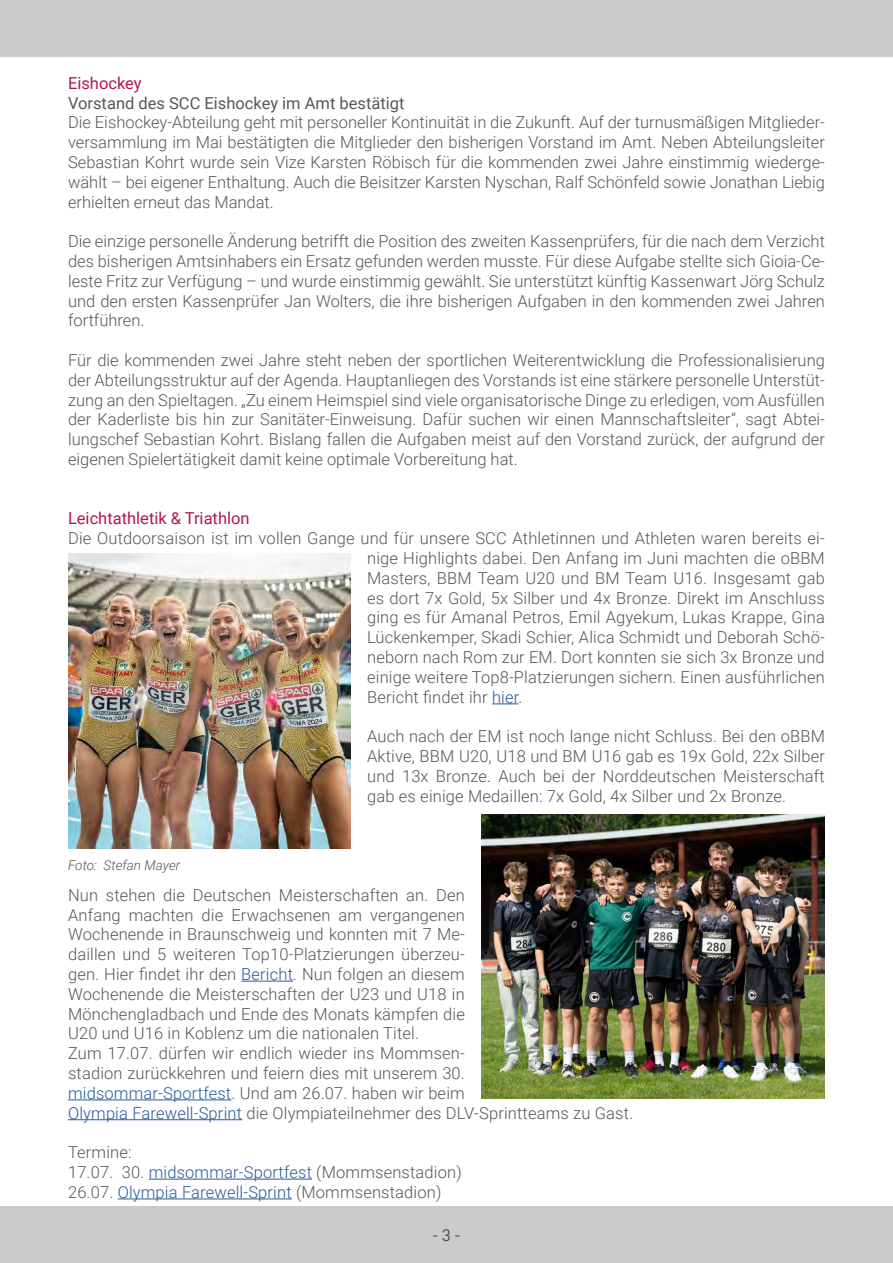
<style>
.page{position:relative;width:893px;height:1263px;background:#fff}
.page>*{position:absolute;margin:0;border:0;box-sizing:border-box;transform-origin:0 0}
.t1{font:300 16.5px/19.8px "Roboto";letter-spacing:.01em;color:#575658;text-align:justify}
.t2{font:16.5px "Roboto";color:#575658}
.t3{font:16.5px "Roboto";color:#b1184a}
.t4{font:italic 300 13.5px "Roboto";color:#575658}
.s1{color:#275b9b}
</style>
<div class="page">
<div style="left:0;top:1206px;width:893px;height:57px;background:#cbcbcd"></div>
<div style="left:0;top:0;width:893px;height:57px;background:#cbcbcd"></div>
<svg style="left:492px;top:703px;width:27px;height:1px"></svg>
<hr style="left:241px;top:981px;width:52px;height:1px;background:#275b9b">
<hr style="left:68px;top:1099px;width:163px;height:1px;background:#275b9b">
<hr style="left:68px;top:1119px;width:174px;height:1px;background:#275b9b">
<hr style="left:149px;top:1179px;width:163px;height:1px;background:#275b9b">
<hr style="left:118px;top:1198px;width:174px;height:1px;background:#275b9b">
<img style="left:68px;top:553px;width:282px;height:295px">
<img style="left:482px;top:814px;width:343px;height:284px">
<p class="t3" style="left:68px;top:71px;width:75px">Eishockey</p>
<p class="t2" style="left:68px;top:91px;width:338px">Vorstand des SCC Eishockey im Amt bestätigt</p>
<p class="t1" style="left:68px;top:112px;width:758px">Die Eishockey-Abteilung geht mit personeller Kontinuität in die Zukunft. Auf der turnusmäßigen Mitglieder&shy;versammlung im Mai bestätigten die Mitglieder den bisherigen Vorstand im Amt. Neben Abteilungsleiter Sebastian Kohrt wurde sein Vize Karsten Röbisch für die kommenden zwei Jahre einstimmig wiederge&shy;wählt – bei eigener Enthaltung. Auch die Beisitzer Karsten Nyschan, Ralf Schönfeld sowie Jonathan Liebig erhielten erneut das Mandat.</p>
<p class="t1" style="left:68px;top:231px;width:758px">Die einzige personelle Änderung betrifft die Position des zweiten Kassenprüfers, für die nach dem Verzicht des bisherigen Amtsinhabers ein Ersatz gefunden werden musste. Für diese Aufgabe stellte sich Gioia-Ce&shy;leste Fritz zur Verfügung – und wurde einstimmig gewählt. Sie unterstützt künftig Kassenwart Jörg Schulz und den ersten Kassenprüfer Jan Wolters, die ihre bisherigen Aufgaben in den kommenden zwei Jahren fortführen.</p>
<p class="t1" style="left:68px;top:350px;width:758px">Für die kommenden zwei Jahre steht neben der sportlichen Weiterentwicklung die Professionalisierung der Abteilungsstruktur auf der Agenda. Hauptanliegen des Vorstands ist eine stärkere personelle Unterstüt&shy;zung an den Spieltagen. „Zu einem Heimspiel sind viele organisatorische Dinge zu erledigen, vom Ausfüllen der Kaderliste bis hin zur Sanitäter-Einweisung. Dafür suchen wir einen Mannschaftsleiter“, sagt Abtei&shy;lungschef Sebastian Kohrt. Bislang fallen die Aufgaben meist auf den Vorstand zurück, der aufgrund der eigenen Spielertätigkeit damit keine optimale Vorbereitung hat.</p>
<p class="t3" style="left:68px;top:507px;width:183px">Leichtathletik &amp; Triathlon</p>
<p class="t1" style="left:367px;top:528px;width:459px;text-indent:-299px">Die Outdoorsaison ist im vollen Gange und für unsere SCC Athletinnen und Athleten waren bereits ei&shy;nige Highlights dabei. Den Anfang im Juni machten die oBBM Masters, BBM Team U20 und BM Team U16. Insgesamt gab es dort 7x Gold, 5x Silber und 4x Bronze. Direkt im Anschluss ging es für Amanal Petros, Emil Agyekum, Lukas Krappe, Gina Lückenkemper, Skadi Schier, Alica Schmidt und Deborah Schö&shy;neborn nach Rom zur EM. Dort konnten sie sich 3x Bronze und einige weitere Top8-Platzierungen sichern. Einen ausführlichen Bericht findet ihr <span class="s1">hier</span>.</p>
<p class="t1" style="left:367px;top:726px;width:459px">Auch nach der EM ist noch lange nicht Schluss. Bei den oBBM Aktive, BBM U20, U18 und BM U16 gab es 19x Gold, 22x Silber und 13x Bronze. Auch bei der Norddeutschen Meisterschaft gab es einige Medaillen: 7x Gold, 4x Silber und 2x Bronze.</p>
<p class="t4" style="left:68px;top:855px;width:114px">Foto: Stefan Mayer</p>
<p class="t1" style="left:68px;top:884px;width:567px;text-align:left">Nun stehen die Deutschen Meisterschaften an. Den<br>Anfang machten die Erwachsenen am vergangenen<br>Wochenende in Braunschweig und konnten mit 7 Me-<br>daillen und 5 weiteren Top10-Platzierungen überzeu-<br>gen. Hier findet ihr den <span class="s1">Bericht</span>. Nun folgen an diesem<br>Wochenende die Meisterschaften der U23 und U18 in<br>Mönchengladbach und Ende des Monats kämpfen die<br>U20 und U16 in Koblenz um die nationalen Titel.<br>Zum 17.07. dürfen wir endlich wieder ins Mommsen-<br>stadion zurückkehren und feiern dies mit unserem 30. <span class="s1">midsommar-Sportfest</span>. Und am 26.07. haben wir beim<br><span class="s1">Olympia Farewell-Sprint</span> die Olympiateilnehmer des DLV-Sprintteams zu Gast.</p>
<p class="t1" style="left:68px;top:1142px;width:395px;text-align:left">Termine:<br>17.07. 30. <span class="s1">midsommar-Sportfest</span> (Mommsenstadion)<br>26.07. <span class="s1">Olympia Farewell-Sprint</span> (Mommsenstadion)</p>
<p class="t2" style="left:433px;top:1223px;width:28px">- 3 -</p>
</div>
